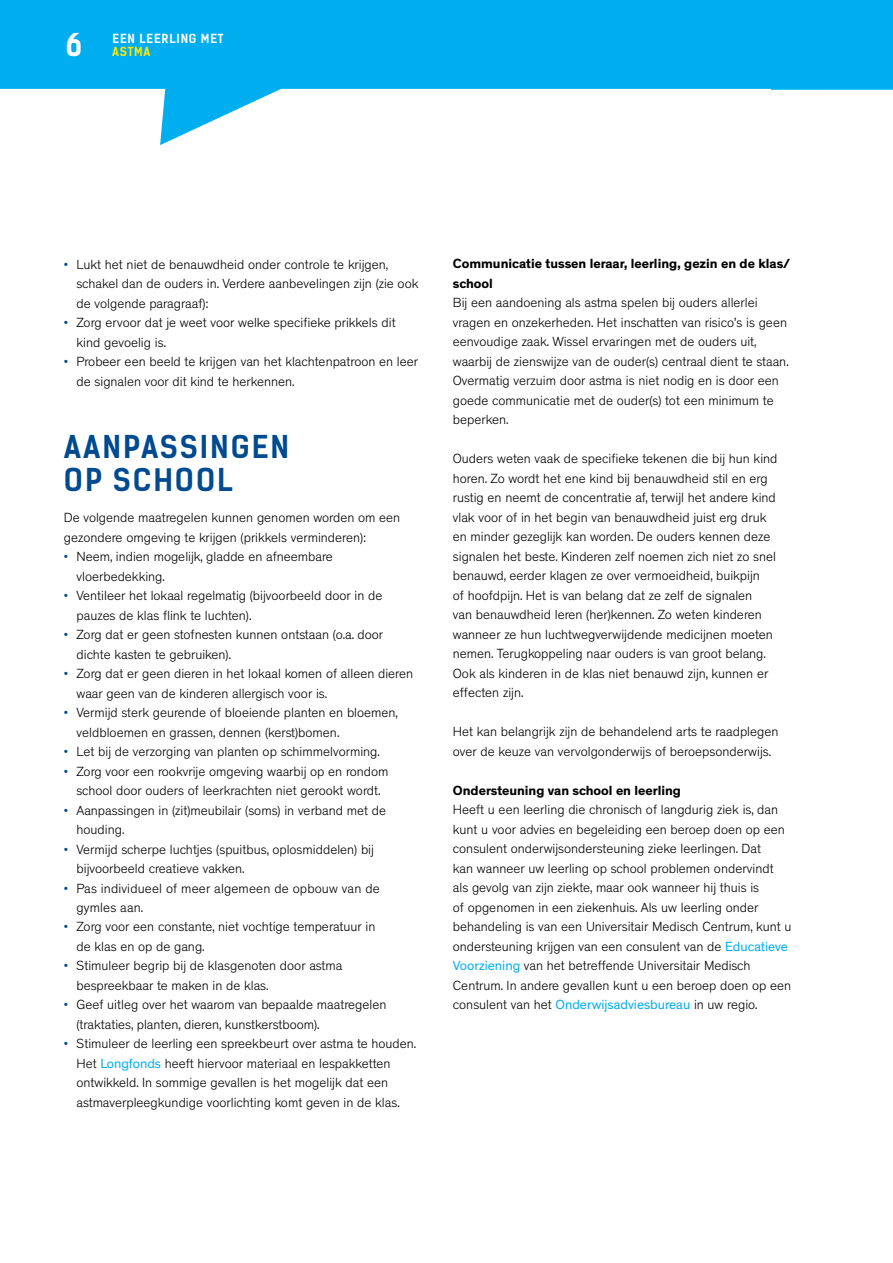
<style>
.page{position:relative;width:893px;height:1263px;background:#fff}
.page>*{position:absolute;margin:0;border:0;box-sizing:border-box;transform-origin:0 0}
.t1{font:700 30px/33px "Kelson Sans";letter-spacing:.065em;color:#004a8f}
.t2{font:700 30px "Kelson Sans";color:#fff}
.t3{font:300 13.5px/19.5px "Theinhardt";color:#000}
.t4{font:700 13.5px/19.5px "Theinhardt";color:#000}
.t5{font:700 12px "Kelson Sans";letter-spacing:.065em;color:#fff}
.t6{font:700 12px "Kelson Sans";letter-spacing:.065em;color:#ffe600}
.s1{color:#004a8f}
.s2{font-weight:400;color:#00aeef}
</style>
<div class="page">
<svg style="left:0;top:0;width:893px;height:145px;fill:#00aeef"></svg>
<h1 class="t2" style="left:66px;top:27px;width:18px">6</h1>
<p class="t5" style="left:112px;top:31px;width:113px">EEN LEERLING MET</p>
<p class="t6" style="left:112px;top:44px;width:40px">ASTMA</p>
<p class="t3" style="left:77px;top:254px;width:343px;text-indent:-13px"><span class="s1">•</span> Lukt het niet de benauwdheid onder controle te krijgen, schakel dan de ouders in. Verdere aanbevelingen zijn (zie ook de volgende paragraaf):</p>
<p class="t3" style="left:77px;top:313px;width:321px;text-indent:-13px"><span class="s1">•</span> Zorg ervoor dat je weet voor welke specifieke prikkels dit kind gevoelig is.</p>
<p class="t3" style="left:77px;top:352px;width:343px;text-indent:-13px"><span class="s1">•</span> Probeer een beeld te krijgen van het klachtenpatroon en leer de signalen voor dit kind te herkennen.</p>
<h1 class="t1" style="left:64px;top:430px;width:227px">AANPASSINGEN<br>OP SCHOOL</h1>
<p class="t3" style="left:64px;top:508px;width:338px">De volgende maatregelen kunnen genomen worden om een gezondere omgeving te krijgen (prikkels verminderen):</p>
<p class="t3" style="left:77px;top:547px;width:258px;text-indent:-13px"><span class="s1">•</span> Neem, indien mogelijk, gladde en afneembare vloerbedekking.</p>
<p class="t3" style="left:77px;top:586px;width:307px;text-indent:-13px"><span class="s1">•</span> Ventileer het lokaal regelmatig (bijvoorbeeld door in de pauzes de klas flink te luchten).</p>
<p class="t3" style="left:77px;top:625px;width:308px;text-indent:-13px"><span class="s1">•</span> Zorg dat er geen stofnesten kunnen ontstaan (o.a. door dichte kasten te gebruiken).</p>
<p class="t3" style="left:77px;top:664px;width:338px;text-indent:-13px"><span class="s1">•</span> Zorg dat er geen dieren in het lokaal komen of alleen dieren waar geen van de kinderen allergisch voor is.</p>
<p class="t3" style="left:77px;top:703px;width:323px;text-indent:-13px"><span class="s1">•</span> Vermijd sterk geurende of bloeiende planten en bloemen, veldbloemen en grassen, dennen (kerst)bomen.</p>
<p class="t3" style="left:64px;top:742px;width:318px"><span class="s1">•</span> Let bij de verzorging van planten op schimmelvorming.</p>
<p class="t3" style="left:64px;top:761px;width:326px;text-align:center"><span class="s1">•</span> Zorg voor een rookvrije omgeving waarbij op en rondom school door ouders of leerkrachten niet gerookt wordt.</p>
<p class="t3" style="left:77px;top:800px;width:311px;text-indent:-13px"><span class="s1">•</span> Aanpassingen in (zit)meubilair (soms) in verband met de houding.</p>
<p class="t3" style="left:77px;top:839px;width:299px;text-indent:-13px"><span class="s1">•</span> Vermijd scherpe luchtjes (spuitbus, oplosmiddelen) bij bijvoorbeeld creatieve vakken.</p>
<p class="t3" style="left:77px;top:878px;width:305px;text-indent:-13px"><span class="s1">•</span> Pas individueel of meer algemeen de opbouw van de gymles aan.</p>
<p class="t3" style="left:77px;top:917px;width:300px;text-indent:-13px"><span class="s1">•</span> Zorg voor een constante, niet vochtige temperatuur in de klas en op de gang.</p>
<p class="t3" style="left:77px;top:956px;width:267px;text-indent:-13px"><span class="s1">•</span> Stimuleer begrip bij de klasgenoten door astma bespreekbaar te maken in de klas.</p>
<p class="t3" style="left:77px;top:995px;width:311px;text-indent:-13px"><span class="s1">•</span> Geef uitleg over het waarom van bepaalde maatregelen (traktaties, planten, dieren, kunstkerstboom).</p>
<p class="t3" style="left:77px;top:1034px;width:341px;text-indent:-13px"><span class="s1">•</span> Stimuleer de leerling een spreekbeurt over astma te houden.<br>Het <span class="s2">Longfonds</span> heeft hiervoor materiaal en lespakketten ontwikkeld. In sommige gevallen is het mogelijk dat een astmaverpleegkundige voorlichting komt geven in de klas.</p>
<p class="t4" style="left:453px;top:254px;width:339px">Communicatie tussen leraar, leerling, gezin en de klas/ school</p>
<p class="t3" style="left:453px;top:293px;width:337px">Bij een aandoening als astma spelen bij ouders allerlei vragen en onzekerheden. Het inschatten van risico’s is geen eenvoudige zaak. Wissel ervaringen met de ouders uit, waarbij de zienswijze van de ouder(s) centraal dient te staan.<br>Overmatig verzuim door astma is niet nodig en is door een goede communicatie met de ouder(s) tot een minimum te beperken.</p>
<p class="t3" style="left:453px;top:449px;width:326px">Ouders weten vaak de specifieke tekenen die bij hun kind horen. Zo wordt het ene kind bij benauwdheid stil en erg rustig en neemt de concentratie af, terwijl het andere kind vlak voor of in het begin van benauwdheid juist erg druk en minder gezeglijk kan worden. De ouders kennen deze signalen het beste. Kinderen zelf noemen zich niet zo snel benauwd, eerder klagen ze over vermoeidheid, buikpijn<br>of hoofdpijn. Het is van belang dat ze zelf de signalen<br>van benauwdheid leren (her)kennen. Zo weten kinderen wanneer ze hun luchtwegverwijdende medicijnen moeten nemen. Terugkoppeling naar ouders is van groot belang.<br>Ook als kinderen in de klas niet benauwd zijn, kunnen er effecten zijn.</p>
<p class="t3" style="left:453px;top:722px;width:327px">Het kan belangrijk zijn de behandelend arts te raadplegen over de keuze van vervolgonderwijs of beroepsonderwijs.</p>
<p class="t4" style="left:453px;top:781px;width:230px">Ondersteuning van school en leerling</p>
<p class="t3" style="left:453px;top:800px;width:340px">Heeft u een leerling die chronisch of langdurig ziek is, dan kunt u voor advies en begeleiding een beroep doen op een consulent onderwijsondersteuning zieke leerlingen. Dat<br>kan wanneer uw leerling op school problemen ondervindt als gevolg van zijn ziekte, maar ook wanneer hij thuis is<br>of opgenomen in een ziekenhuis. Als uw leerling onder behandeling is van een Universitair Medisch Centrum, kunt u ondersteuning krijgen van een consulent van de <span class="s2">Educatieve Voorziening</span> van het betreffende Universitair Medisch Centrum. In andere gevallen kunt u een beroep doen op een consulent van het <span class="s2">Onderwijsadviesbureau</span> in uw regio.</p>
</div>
